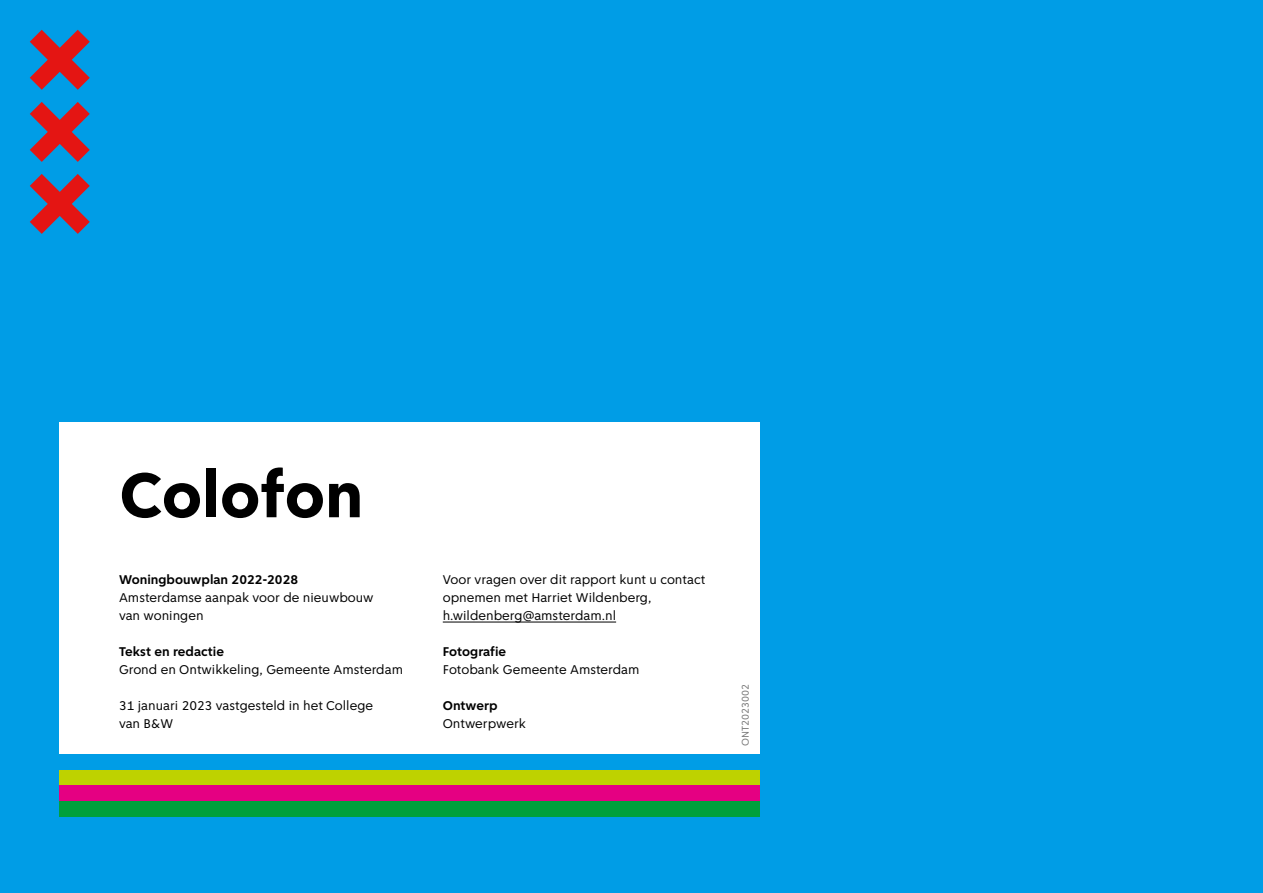
<style>
.page{position:relative;width:1263px;height:893px;background:#009de6}
.page>*{position:absolute;margin:0;border:0;box-sizing:border-box;transform-origin:0 0}
.H1_Hoofdstuk_kop_35p{font:800 67.5px "Amsterdam Sans";color:#000}
.P_Brood{font:13.5px/18px "Amsterdam Sans";color:#000}
.P_Brood-2{font:700 13.5px "Amsterdam Sans";color:#000}
.t1{font:10.5px "Amsterdam Sans";color:#787878}
</style>
<div class="page">
<div style="left:60px;top:422px;width:700px;height:333px;background:#fff"></div>
<hr style="left:443px;top:622px;width:173px;height:1px;background:#000">
<div style="left:60px;top:770px;width:700px;height:15px;background:#bed200"></div>
<div style="left:60px;top:785px;width:700px;height:16px;background:#e50082"></div>
<div style="left:60px;top:801px;width:700px;height:15px;background:#00a03c"></div>
<svg style="left:30px;top:174px;width:60px;height:60px"></svg>
<svg style="left:30px;top:30px;width:60px;height:60px"></svg>
<svg style="left:30px;top:102px;width:60px;height:60px"></svg>
<h1 class="H1_Hoofdstuk_kop_35p" style="left:119px;top:455px;width:246px">Colofon</h1>
<p class="P_Brood-2" style="left:119px;top:571px;width:181px">Woningbouwplan 2022-2028</p>
<p class="P_Brood" style="left:119px;top:588px;width:256px">Amsterdamse aanpak voor de nieuwbouw van woningen</p>
<p class="P_Brood-2" style="left:119px;top:643px;width:106px">Tekst en redactie</p>
<p class="P_Brood" style="left:119px;top:660px;width:285px">Grond en Ontwikkeling, Gemeente Amsterdam</p>
<p class="P_Brood" style="left:119px;top:696px;width:256px">31 januari 2023 vastgesteld in het College van B&amp;W</p>
<p class="P_Brood" style="left:443px;top:570px;width:264px">Voor vragen over dit rapport kunt u contact opnemen met Harriet Wildenberg, h.wildenberg@amsterdam.nl</p>
<p class="P_Brood-2" style="left:443px;top:643px;width:65px">Fotografie</p>
<p class="P_Brood" style="left:443px;top:660px;width:198px">Fotobank Gemeente Amsterdam</p>
<p class="P_Brood-2" style="left:443px;top:697px;width:56px">Ontwerp</p>
<p class="P_Brood" style="left:443px;top:714px;width:85px">Ontwerpwerk</p>
<p class="t1" style="left:739px;top:746px;width:63px;rotate:-90deg">ONT2023002</p>
</div>
